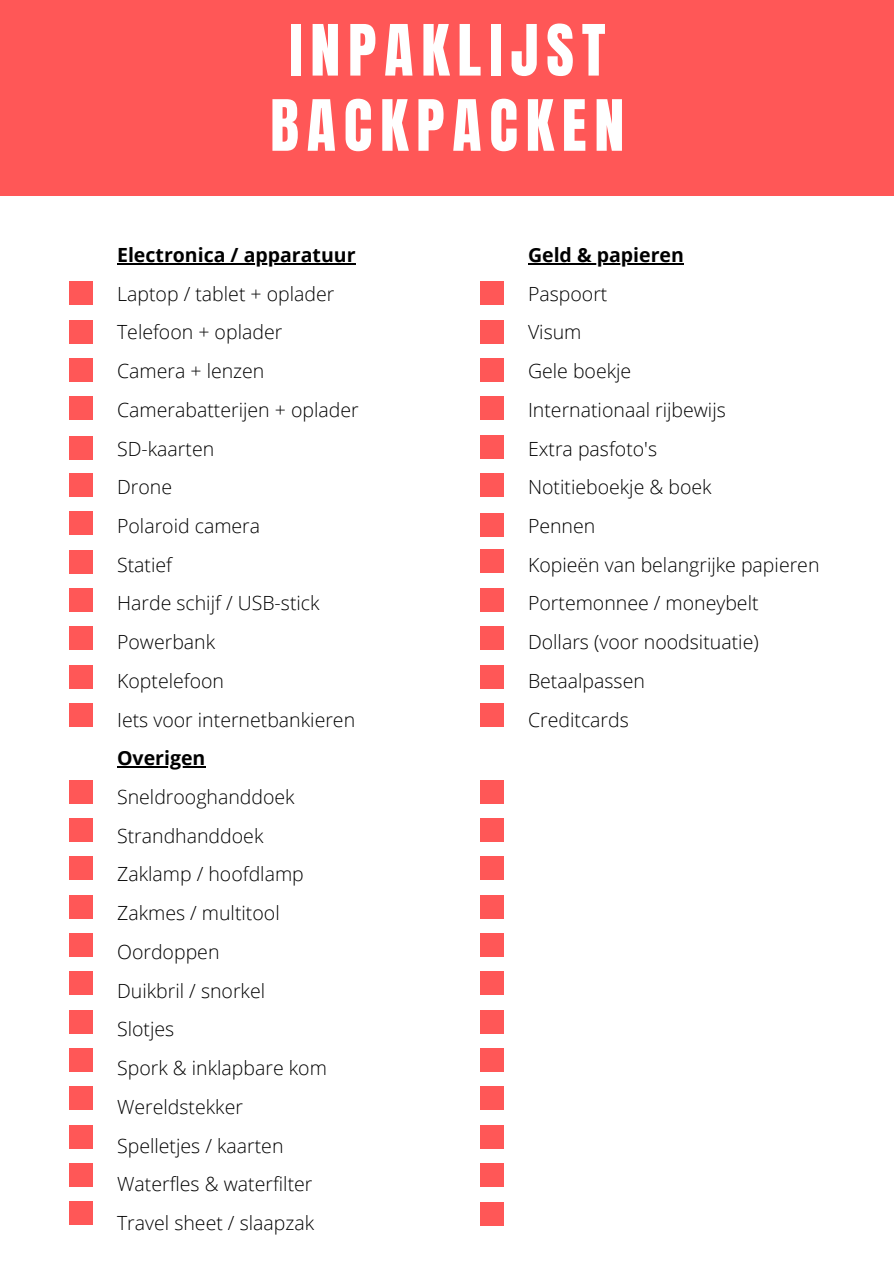
<style>
.page{position:relative;width:894px;height:1264px;background:#fff}
.page>*{position:absolute;margin:0;border:0;box-sizing:border-box;transform-origin:0 0}
.t1{font:60px/75.2px "Anton";letter-spacing:.13em;color:#fff;text-align:center}
.t2{font:300 19.5px/38.7px "Open Sans";color:#000}
.t3{font:700 19.5px "Open Sans";color:#000}
</style>
<div class="page">
<div style="left:0;top:0;width:893px;height:196px;background:#ff5757"></div>
<hr style="left:117px;top:263px;width:238px;height:1px;background:#000">
<hr style="left:117px;top:766px;width:88px;height:1px;background:#000">
<div style="left:69px;top:281px;width:24px;height:24px;background:#ff5757"></div>
<div style="left:69px;top:320px;width:24px;height:23px;background:#ff5757"></div>
<div style="left:69px;top:358px;width:24px;height:24px;background:#ff5757"></div>
<div style="left:69px;top:396px;width:24px;height:24px;background:#ff5757"></div>
<div style="left:69px;top:511px;width:24px;height:24px;background:#ff5757"></div>
<div style="left:69px;top:549px;width:24px;height:24px;background:#ff5757"></div>
<div style="left:69px;top:588px;width:24px;height:24px;background:#ff5757"></div>
<div style="left:69px;top:626px;width:24px;height:24px;background:#ff5757"></div>
<div style="left:69px;top:664px;width:24px;height:24px;background:#ff5757"></div>
<div style="left:69px;top:703px;width:24px;height:23px;background:#ff5757"></div>
<div style="left:69px;top:779px;width:24px;height:24px;background:#ff5757"></div>
<div style="left:69px;top:818px;width:24px;height:23px;background:#ff5757"></div>
<div style="left:69px;top:856px;width:24px;height:24px;background:#ff5757"></div>
<div style="left:69px;top:894px;width:24px;height:24px;background:#ff5757"></div>
<div style="left:69px;top:932px;width:24px;height:24px;background:#ff5757"></div>
<div style="left:69px;top:971px;width:24px;height:24px;background:#ff5757"></div>
<div style="left:69px;top:1009px;width:24px;height:24px;background:#ff5757"></div>
<div style="left:69px;top:1047px;width:24px;height:24px;background:#ff5757"></div>
<div style="left:69px;top:1124px;width:24px;height:24px;background:#ff5757"></div>
<hr style="left:528px;top:263px;width:155px;height:1px;background:#000">
<div style="left:479px;top:281px;width:24px;height:24px;background:#ff5757"></div>
<div style="left:479px;top:320px;width:24px;height:23px;background:#ff5757"></div>
<div style="left:479px;top:358px;width:24px;height:24px;background:#ff5757"></div>
<div style="left:479px;top:396px;width:24px;height:24px;background:#ff5757"></div>
<div style="left:479px;top:434px;width:24px;height:24px;background:#ff5757"></div>
<div style="left:479px;top:473px;width:24px;height:24px;background:#ff5757"></div>
<div style="left:479px;top:588px;width:24px;height:24px;background:#ff5757"></div>
<div style="left:479px;top:626px;width:24px;height:24px;background:#ff5757"></div>
<div style="left:479px;top:664px;width:24px;height:24px;background:#ff5757"></div>
<div style="left:479px;top:703px;width:24px;height:23px;background:#ff5757"></div>
<div style="left:479px;top:779px;width:24px;height:24px;background:#ff5757"></div>
<div style="left:479px;top:818px;width:24px;height:23px;background:#ff5757"></div>
<div style="left:479px;top:856px;width:24px;height:24px;background:#ff5757"></div>
<div style="left:479px;top:894px;width:24px;height:24px;background:#ff5757"></div>
<div style="left:479px;top:932px;width:24px;height:24px;background:#ff5757"></div>
<div style="left:479px;top:971px;width:24px;height:24px;background:#ff5757"></div>
<div style="left:479px;top:1009px;width:24px;height:24px;background:#ff5757"></div>
<div style="left:479px;top:1047px;width:24px;height:24px;background:#ff5757"></div>
<div style="left:479px;top:1086px;width:24px;height:24px;background:#ff5757"></div>
<div style="left:479px;top:1124px;width:24px;height:24px;background:#ff5757"></div>
<div style="left:69px;top:436px;width:24px;height:24px;background:#ff5757"></div>
<div style="left:69px;top:1162px;width:24px;height:24px;background:#ff5757"></div>
<div style="left:69px;top:1200px;width:24px;height:24px;background:#ff5757"></div>
<div style="left:479px;top:1201px;width:24px;height:24px;background:#ff5757"></div>
<div style="left:69px;top:473px;width:24px;height:24px;background:#ff5757"></div>
<div style="left:69px;top:1086px;width:24px;height:24px;background:#ff5757"></div>
<div style="left:479px;top:1162px;width:24px;height:24px;background:#ff5757"></div>
<div style="left:479px;top:513px;width:24px;height:24px;background:#ff5757"></div>
<div style="left:479px;top:549px;width:24px;height:24px;background:#ff5757"></div>
<h1 class="t1" style="left:270px;top:14px;width:355px">INPAKLIJST<br>BACKPACKEN</h1>
<p class="t3" style="left:117px;top:241px;width:240px">Electronica / apparatuur</p>
<p class="t2" style="left:117px;top:274px;width:243px">Laptop / tablet + oplader<br>Telefoon + oplader<br>Camera + lenzen<br>Camerabatterijen + oplader<br>SD-kaarten<br>Drone<br>Polaroid camera<br>Statief<br>Harde schijf / USB-stick<br>Powerbank<br>Koptelefoon<br>Iets voor internetbankieren</p>
<p class="t3" style="left:117px;top:744px;width:90px">Overigen</p>
<p class="t2" style="left:117px;top:777px;width:211px">Sneldrooghanddoek<br>Strandhanddoek<br>Zaklamp / hoofdlamp<br>Zakmes / multitool<br>Oordoppen<br>Duikbril / snorkel<br>Slotjes<br>Spork &amp; inklapbare kom<br>Wereldstekker<br>Spelletjes / kaarten<br>Waterfles &amp; waterfilter<br>Travel sheet / slaapzak</p>
<p class="t3" style="left:528px;top:241px;width:157px">Geld &amp; papieren</p>
<p class="t2" style="left:528px;top:274px;width:293px">Paspoort<br>Visum<br>Gele boekje<br>Internationaal rijbewijs<br>Extra pasfoto's<br>Notitieboekje &amp; boek<br>Pennen<br>Kopieën van belangrijke papieren<br>Portemonnee / moneybelt<br>Dollars (voor noodsituatie)<br>Betaalpassen<br>Creditcards</p>
</div>
